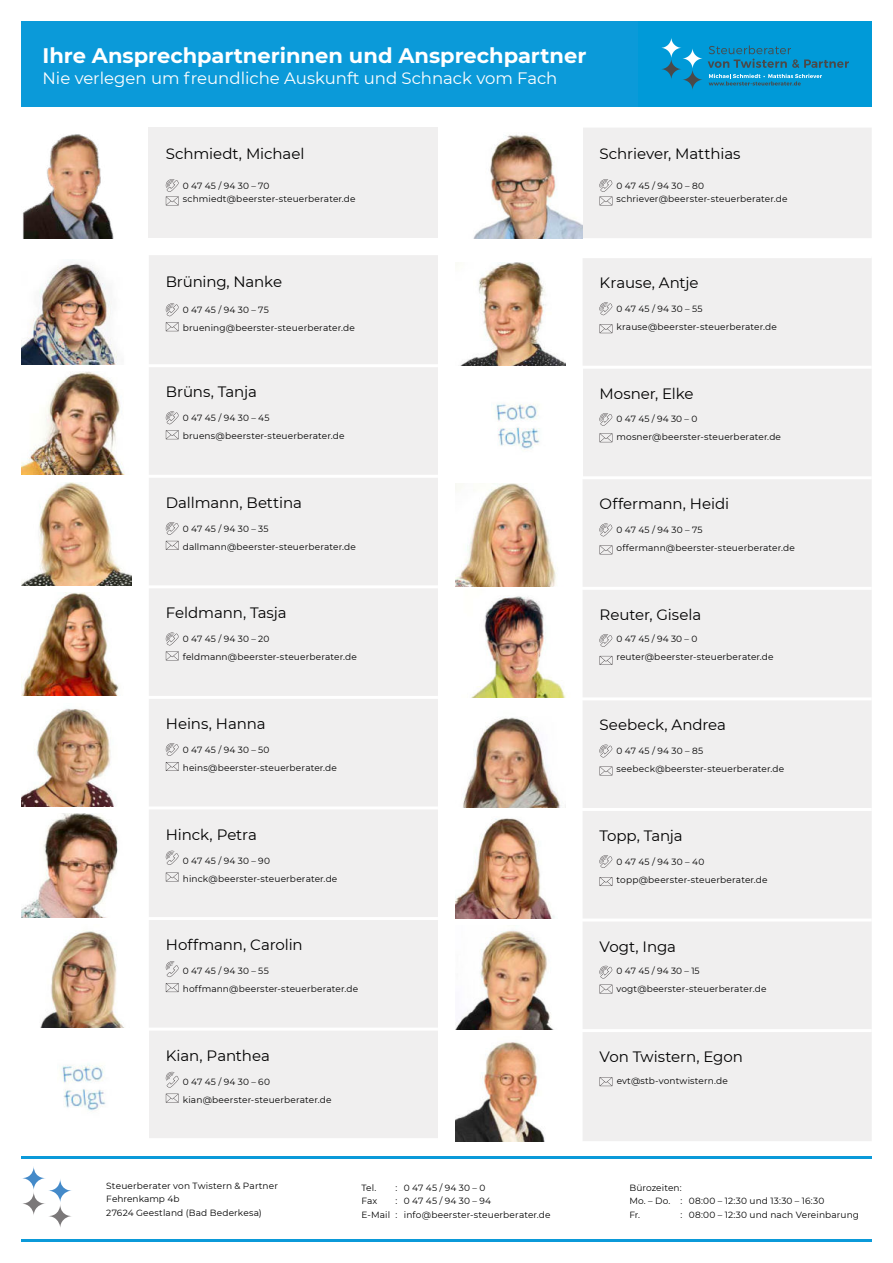
<style>
.page{position:relative;width:893px;height:1263px;background:#fff}
.page>*{position:absolute;margin:0;border:0;box-sizing:border-box;transform-origin:0 0}
.t1{font:700 21px "Montserrat";color:#fff}
.t2{font:16.5px "Montserrat";color:#fff}
.t3{font:15px "Montserrat";letter-spacing:-.005em;color:#000}
.t4{font:9px/18px "Montserrat";letter-spacing:.015em;color:#000}
</style>
<div class="page">
<div style="left:21px;top:21px;width:621px;height:85px;background:#0b9ad9"></div>
<div style="left:638px;top:21px;width:234px;height:85px;background:#009ad8"></div>
<svg style="left:662px;top:45px;width:187px;height:45px"></svg>
<svg style="left:661px;top:37px;width:21px;height:21px"></svg>
<hr style="left:21px;top:1239px;width:851px;height:3px;background:#0b9ad9">
<div style="left:149px;top:255px;width:289px;height:883px;background:#f0efef"></div>
<hr style="left:21px;top:364px;width:417px;height:3px;background:#fff">
<hr style="left:21px;top:475px;width:417px;height:3px;background:#fff">
<hr style="left:21px;top:585px;width:417px;height:3px;background:#fff">
<hr style="left:21px;top:696px;width:417px;height:3px;background:#fff">
<hr style="left:21px;top:806px;width:417px;height:3px;background:#fff">
<hr style="left:21px;top:917px;width:417px;height:3px;background:#fff">
<hr style="left:21px;top:1027px;width:417px;height:3px;background:#fff">
<img style="left:21px;top:262px;width:96px;height:102px">
<svg style="left:166px;top:303px;width:13px;height:13px"></svg>
<svg style="left:166px;top:322px;width:13px;height:9px"></svg>
<img style="left:21px;top:371px;width:104px;height:104px">
<svg style="left:166px;top:411px;width:13px;height:13px"></svg>
<svg style="left:166px;top:430px;width:13px;height:9px"></svg>
<img style="left:21px;top:482px;width:111px;height:103px">
<svg style="left:166px;top:522px;width:13px;height:13px"></svg>
<svg style="left:166px;top:541px;width:13px;height:9px"></svg>
<img style="left:21px;top:593px;width:98px;height:103px">
<svg style="left:166px;top:633px;width:13px;height:12px"></svg>
<svg style="left:166px;top:651px;width:13px;height:9px"></svg>
<img style="left:21px;top:708px;width:94px;height:98px">
<svg style="left:166px;top:743px;width:13px;height:13px"></svg>
<svg style="left:166px;top:762px;width:13px;height:9px"></svg>
<img style="left:21px;top:814px;width:97px;height:103px">
<svg style="left:166px;top:851px;width:13px;height:14px"></svg>
<svg style="left:166px;top:872px;width:13px;height:9px"></svg>
<img style="left:40px;top:930px;width:83px;height:97px">
<svg style="left:166px;top:961px;width:13px;height:16px"></svg>
<svg style="left:166px;top:983px;width:13px;height:9px"></svg>
<img style="left:62px;top:1064px;width:44px;height:47px">
<svg style="left:166px;top:1072px;width:13px;height:16px"></svg>
<svg style="left:166px;top:1094px;width:13px;height:9px"></svg>
<div style="left:583px;top:258px;width:289px;height:883px;background:#f0efef"></div>
<hr style="left:455px;top:366px;width:417px;height:3px;background:#fff">
<hr style="left:455px;top:476px;width:417px;height:3px;background:#fff">
<hr style="left:455px;top:587px;width:417px;height:3px;background:#fff">
<hr style="left:455px;top:697px;width:417px;height:3px;background:#fff">
<hr style="left:455px;top:808px;width:417px;height:3px;background:#fff">
<hr style="left:455px;top:918px;width:417px;height:3px;background:#fff">
<hr style="left:455px;top:1029px;width:417px;height:3px;background:#fff">
<img style="left:460px;top:262px;width:106px;height:104px">
<svg style="left:600px;top:302px;width:12px;height:13px"></svg>
<svg style="left:600px;top:324px;width:12px;height:9px"></svg>
<img style="left:496px;top:403px;width:44px;height:47px">
<svg style="left:600px;top:413px;width:12px;height:13px"></svg>
<svg style="left:600px;top:433px;width:12px;height:9px"></svg>
<img style="left:455px;top:483px;width:101px;height:104px">
<svg style="left:600px;top:523px;width:12px;height:13px"></svg>
<svg style="left:600px;top:545px;width:12px;height:9px"></svg>
<img style="left:471px;top:596px;width:95px;height:101px">
<svg style="left:600px;top:634px;width:12px;height:13px"></svg>
<svg style="left:600px;top:656px;width:12px;height:9px"></svg>
<img style="left:463px;top:717px;width:103px;height:91px">
<svg style="left:600px;top:745px;width:12px;height:12px"></svg>
<svg style="left:600px;top:766px;width:12px;height:9px"></svg>
<img style="left:455px;top:818px;width:100px;height:100px">
<svg style="left:600px;top:855px;width:12px;height:13px"></svg>
<svg style="left:600px;top:877px;width:12px;height:9px"></svg>
<img style="left:455px;top:930px;width:98px;height:99px">
<svg style="left:600px;top:966px;width:12px;height:12px"></svg>
<svg style="left:600px;top:985px;width:12px;height:8px"></svg>
<img style="left:455px;top:1042px;width:90px;height:99px">
<svg style="left:600px;top:1077px;width:12px;height:9px"></svg>
<div style="left:149px;top:128px;width:289px;height:110px;background:#f0efef"></div>
<img style="left:22px;top:134px;width:92px;height:104px">
<svg style="left:166px;top:179px;width:13px;height:26px"></svg>
<div style="left:583px;top:128px;width:289px;height:110px;background:#f0efef"></div>
<img style="left:473px;top:134px;width:110px;height:104px">
<svg style="left:600px;top:179px;width:12px;height:26px"></svg>
<svg style="left:22px;top:1166px;width:50px;height:61px"></svg>
<hr style="left:21px;top:1157px;width:851px;height:2px;background:#0b9ad9">
<h1 class="t1" style="left:43px;top:46px;width:545px">Ihre Ansprechpartnerinnen und Ansprechpartner</h1>
<h2 class="t2" style="left:43px;top:70px;width:516px">Nie verlegen um freundliche Auskunft und Schnack vom Fach</h2>
<h3 class="t3" style="left:166px;top:146px;width:140px">Schmiedt, Michael</h3>
<p class="t4" style="left:183px;top:179px;width:174px;line-height:13.5px">0 47 45 / 94 30 – 70 schmiedt@beerster-steuerberater.de</p>
<h3 class="t3" style="left:600px;top:146px;width:143px">Schriever, Matthias</h3>
<p class="t4" style="left:617px;top:179px;width:172px;line-height:13.5px">0 47 45 / 94 30 – 80 schriever@beerster-steuerberater.de</p>
<h3 class="t3" style="left:166px;top:274px;width:118px">Brüning, Nanke</h3>
<p class="t4" style="left:183px;top:301px;width:173px">0 47 45 / 94 30 – 75 bruening@beerster-steuerberater.de</p>
<h3 class="t3" style="left:166px;top:385px;width:93px">Brüns, Tanja</h3>
<p class="t4" style="left:183px;top:409px;width:163px">0 47 45 / 94 30 – 45 bruens@beerster-steuerberater.de</p>
<h3 class="t3" style="left:166px;top:495px;width:138px">Dallmann, Bettina</h3>
<p class="t4" style="left:183px;top:520px;width:175px">0 47 45 / 94 30 – 35 dallmann@beerster-steuerberater.de</p>
<h3 class="t3" style="left:166px;top:606px;width:122px">Feldmann, Tasja</h3>
<p class="t4" style="left:183px;top:630px;width:175px">0 47 45 / 94 30 – 20 feldmann@beerster-steuerberater.de</p>
<h3 class="t3" style="left:166px;top:716px;width:101px">Heins, Hanna</h3>
<p class="t4" style="left:183px;top:741px;width:156px">0 47 45 / 94 30 – 50 heins@beerster-steuerberater.de</p>
<h3 class="t3" style="left:166px;top:827px;width:93px">Hinck, Petra</h3>
<p class="t4" style="left:183px;top:852px;width:156px">0 47 45 / 94 30 – 90 hinck@beerster-steuerberater.de</p>
<h3 class="t3" style="left:166px;top:937px;width:138px">Hoffmann, Carolin</h3>
<p class="t4" style="left:183px;top:962px;width:177px">0 47 45 / 94 30 – 55 hoffmann@beerster-steuerberater.de</p>
<h3 class="t3" style="left:166px;top:1048px;width:106px">Kian, Panthea</h3>
<p class="t4" style="left:183px;top:1073px;width:150px">0 47 45 / 94 30 – 60 kian@beerster-steuerberater.de</p>
<h3 class="t3" style="left:600px;top:276px;width:101px">Krause, Antje</h3>
<p class="t4" style="left:617px;top:300px;width:162px">0 47 45 / 94 30 – 55 krause@beerster-steuerberater.de</p>
<h3 class="t3" style="left:600px;top:386px;width:95px">Mosner, Elke</h3>
<p class="t4" style="left:616px;top:410px;width:166px">0 47 45 / 94 30 – 0 mosner@beerster-steuerberater.de</p>
<h3 class="t3" style="left:600px;top:497px;width:131px">Offermann, Heidi</h3>
<p class="t4" style="left:617px;top:521px;width:180px">0 47 45 / 94 30 – 75 offermann@beerster-steuerberater.de</p>
<h3 class="t3" style="left:600px;top:607px;width:103px">Reuter, Gisela</h3>
<p class="t4" style="left:616px;top:630px;width:159px">0 47 45 / 94 30 – 0 reuter@beerster-steuerberater.de</p>
<h3 class="t3" style="left:600px;top:718px;width:128px">Seebeck, Andrea</h3>
<p class="t4" style="left:617px;top:742px;width:169px">0 47 45 / 94 30 – 85 seebeck@beerster-steuerberater.de</p>
<h3 class="t3" style="left:600px;top:828px;width:85px">Topp, Tanja</h3>
<p class="t4" style="left:617px;top:853px;width:153px">0 47 45 / 94 30 – 40 topp@beerster-steuerberater.de</p>
<h3 class="t3" style="left:600px;top:939px;width:78px">Vogt, Inga</h3>
<p class="t4" style="left:616px;top:962px;width:152px">0 47 45 / 94 30 – 15 vogt@beerster-steuerberater.de</p>
<h3 class="t3" style="left:600px;top:1049px;width:145px">Von Twistern, Egon</h3>
<p class="t4" style="left:617px;top:1072px;width:113px">evt@stb-vontwistern.de</p>
<p class="t4" style="left:106px;top:1179px;width:173px;line-height:13.5px">Steuerberater von Twistern &amp; Partner<br>Fehrenkamp 4b<br>27624 Geestland (Bad Bederkesa)</p>
<p class="t4" style="left:361px;top:1179px;width:16px">Tel.</p>
<p class="t4" style="left:395px;top:1179px;width:91px">: 0 47 45 / 94 30 – 0</p>
<p class="t4" style="left:361px;top:1195px;width:191px;line-height:13.5px;text-indent:34px">: 0 47 45 / 94 30 – 94<br>E-Mail : info@beerster-steuerberater.de</p>
<p class="t4" style="left:361px;top:1192px;width:17px">Fax</p>
<p class="t4" style="left:629px;top:1181px;width:197px;line-height:13.5px">Bürozeiten:<br>Mo. – Do. : 08:00 – 12:30 und 13:30 – 16:30<br>Fr.</p>
<p class="t4" style="left:680px;top:1206px;width:180px">: 08:00 – 12:30 und nach Vereinbarung</p>
</div>
